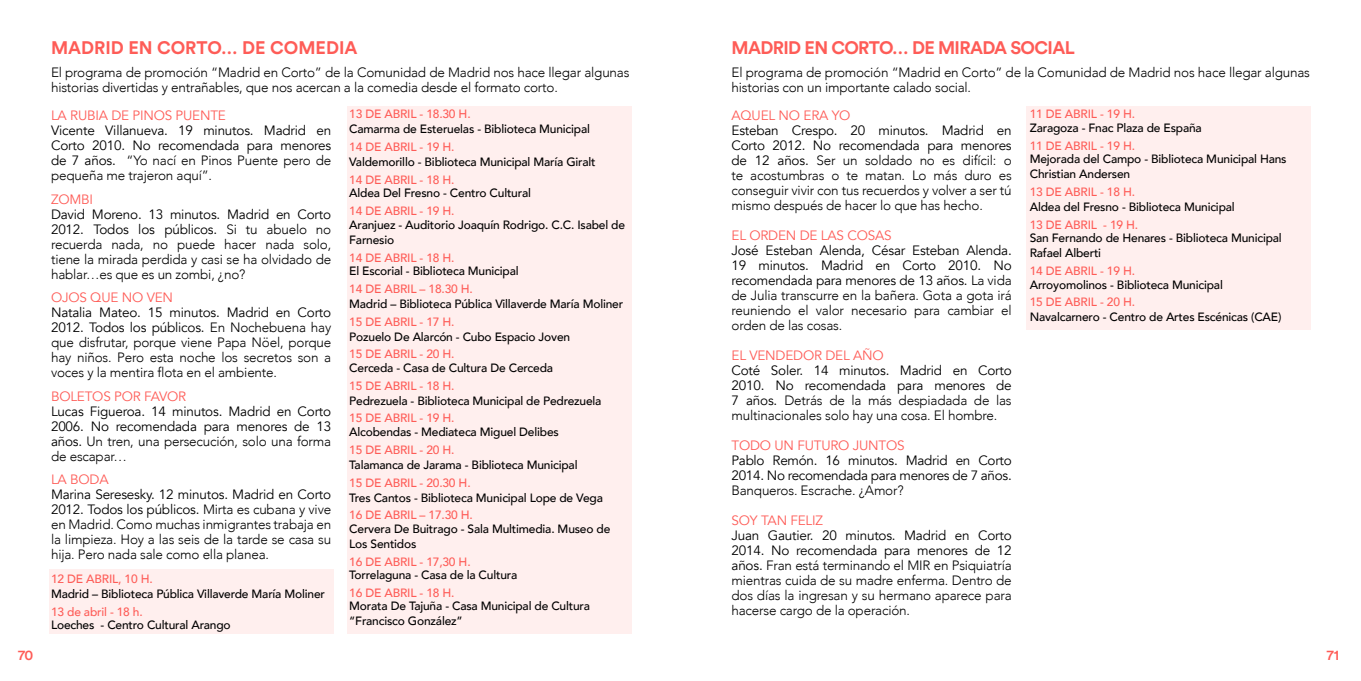
<style>
.page{position:relative;width:1361px;height:681px;background:#fff}
.page>*{position:absolute;margin:0;border:0;box-sizing:border-box;transform-origin:0 0}
.t1{font:700 18px "Circular Std";letter-spacing:-.035em;color:#fe5c57}
.t2{font:700 18px "Circular Std";color:#fe5c57}
.t3{font:500 14.25px "Circular Std";color:#fe5c57}
.t4{font:300 13.5px/15px "Avenir";letter-spacing:-.015em;color:#000;text-align:justify}
.t5{font:13.5px/15px "Avenir";letter-spacing:-.015em;color:#000;text-align:justify}
.t6{font:13.5px "Avenir";letter-spacing:-.015em;color:#fe5c57}
.t7{font:500 12px/15px "Avenir";letter-spacing:-.015em;color:#000}
.t8{font:500 12px "Avenir";letter-spacing:-.015em;color:#fe5c57}
.s1{font-weight:300}
.s2{font-weight:400}
</style>
<div class="page">
<div style="left:1026px;top:107px;width:285px;height:223px;background:#ffefee"></div>
<div style="left:347px;top:107px;width:285px;height:526px;background:#ffefee"></div>
<div style="left:49px;top:569px;width:284px;height:65px;background:#ffefee"></div>
<h1 class="t2" style="left:51px;top:36px;width:308px">MADRID EN CORTO… DE COMEDIA</h1>
<p class="t4" style="left:51px;top:65px;width:580px">El programa de promoción “Madrid en Corto” de la Comunidad de Madrid nos hace llegar algunas historias divertidas y entrañables, que nos acercan a la comedia desde el formato corto.</p>
<p class="t6" style="left:51px;top:107px;width:176px">LA RUBIA DE PINOS PUENTE</p>
<p class="t5" style="left:51px;top:123px;width:282px">Vicente Villanueva. 19 minutos. Madrid en Corto 2010. No recomendada para menores de 7 años. <span class="s1">“Yo nací en Pinos Puente pero de pequeña me trajeron aquí”.</span></p>
<p class="t6" style="left:51px;top:191px;width:44px">ZOMBI</p>
<p class="t4" style="left:51px;top:206px;width:282px"><span class="s2">David Moreno. 13 minutos. Madrid en Corto 2012. Todos los públicos.</span> Si tu abuelo no recuerda nada, no puede hacer nada solo, tiene la mirada perdida y casi se ha olvidado de hablar…es que es un zombi, ¿no?</p>
<p class="t6" style="left:51px;top:289px;width:123px">OJOS QUE NO VEN</p>
<p class="t4" style="left:51px;top:305px;width:282px"><span class="s2">Natalia Mateo. 15 minutos. Madrid en Corto 2012. Todos los públicos.</span> En Nochebuena hay que disfrutar, porque viene Papa Nöel, porque hay niños. Pero esta noche los secretos son a voces y la mentira flota en el ambiente.</p>
<p class="t6" style="left:51px;top:388px;width:137px">BOLETOS POR FAVOR</p>
<p class="t5" style="left:51px;top:403px;width:282px">Lucas Figueroa. 14 minutos. Madrid en Corto 2006. No recomendada para menores de 13 años. <span class="s1">Un tren, una persecución, solo una forma de escapar…</span></p>
<p class="t6" style="left:51px;top:471px;width:59px">LA BODA</p>
<p class="t4" style="left:51px;top:487px;width:282px"><span class="s2">Marina Seresesky. 12 minutos. Madrid en Corto 2012. Todos los públicos.</span> Mirta es cubana y vive en Madrid. Como muchas inmigrantes trabaja en la limpieza. Hoy a las seis de la tarde se casa su hija. Pero nada sale como ella planea.</p>
<p class="t8" style="left:51px;top:568px;width:103px">12 DE ABRIL, 10 H.</p>
<p class="t7" style="left:51px;top:585px;width:275px">Madrid – Biblioteca Pública Villaverde María Moliner</p>
<p class="t8" style="left:51px;top:601px;width:93px">13 de abril - 18 h.</p>
<p class="t7" style="left:51px;top:616px;width:181px">Loeches - Centro Cultural Arango</p>
<p class="t8" style="left:349px;top:104px;width:123px">13 DE ABRIL - 18.30 H.</p>
<p class="t7" style="left:349px;top:121px;width:242px">Camarma de Esteruelas - Biblioteca Municipal</p>
<p class="t8" style="left:349px;top:136px;width:107px">14 DE ABRIL - 19 H.</p>
<p class="t7" style="left:349px;top:154px;width:248px">Valdemorillo - Biblioteca Municipal María Giralt</p>
<p class="t8" style="left:349px;top:169px;width:107px">14 DE ABRIL - 18 H.</p>
<p class="t7" style="left:349px;top:185px;width:183px">Aldea Del Fresno - Centro Cultural</p>
<p class="t8" style="left:349px;top:200px;width:107px">14 DE ABRIL - 19 H.</p>
<p class="t7" style="left:349px;top:216px;width:277px">Aranjuez - Auditorio Joaquín Rodrigo. C.C. Isabel de<br>Farnesio</p>
<p class="t8" style="left:349px;top:247px;width:107px">14 DE ABRIL - 18 H.</p>
<p class="t7" style="left:349px;top:262px;width:171px">El Escorial - Biblioteca Municipal</p>
<p class="t8" style="left:349px;top:278px;width:125px">14 DE ABRIL – 18.30 H.</p>
<p class="t7" style="left:349px;top:295px;width:275px">Madrid – Biblioteca Pública Villaverde María Moliner</p>
<p class="t8" style="left:349px;top:311px;width:107px">15 DE ABRIL - 17 H.</p>
<p class="t7" style="left:349px;top:328px;width:222px">Pozuelo De Alarcón - Cubo Espacio Joven</p>
<p class="t8" style="left:349px;top:343px;width:107px">15 DE ABRIL - 20 H.</p>
<p class="t7" style="left:349px;top:359px;width:205px">Cerceda - Casa de Cultura De Cerceda</p>
<p class="t8" style="left:349px;top:375px;width:107px">15 DE ABRIL - 18 H.</p>
<p class="t7" style="left:349px;top:392px;width:254px">Pedrezuela - Biblioteca Municipal de Pedrezuela</p>
<p class="t8" style="left:349px;top:407px;width:107px">15 DE ABRIL - 19 H.</p>
<p class="t7" style="left:349px;top:423px;width:211px">Alcobendas - Mediateca Miguel Delibes</p>
<p class="t8" style="left:349px;top:439px;width:107px">15 DE ABRIL - 20 H.</p>
<p class="t7" style="left:349px;top:456px;width:230px">Talamanca de Jarama - Biblioteca Municipal</p>
<p class="t8" style="left:349px;top:471px;width:123px">15 DE ABRIL - 20.30 H.</p>
<p class="t7" style="left:349px;top:489px;width:255px">Tres Cantos - Biblioteca Municipal Lope de Vega</p>
<p class="t8" style="left:349px;top:504px;width:125px">16 DE ABRIL – 17.30 H.</p>
<p class="t7" style="left:349px;top:520px;width:263px">Cervera De Buitrago - Sala Multimedia. Museo de<br>Los Sentidos</p>
<p class="t8" style="left:349px;top:550px;width:123px">16 DE ABRIL - 17,30 H.</p>
<p class="t7" style="left:349px;top:566px;width:170px">Torrelaguna - Casa de la Cultura</p>
<p class="t8" style="left:349px;top:582px;width:107px">16 DE ABRIL - 18 H.</p>
<p class="t7" style="left:349px;top:597px;width:242px">Morata De Tajuña - Casa Municipal de Cultura “Francisco González”</p>
<h1 class="t1" style="left:731px;top:36px;width:345px">MADRID EN CORTO… DE MIRADA SOCIAL</h1>
<p class="t4" style="left:731px;top:65px;width:580px">El programa de promoción “Madrid en Corto” de la Comunidad de Madrid nos hace llegar algunas historias con un importante calado social.</p>
<p class="t6" style="left:731px;top:107px;width:121px">AQUEL NO ERA YO</p>
<p class="t4" style="left:731px;top:123px;width:282px"><span class="s2">Esteban Crespo. 20 minutos. Madrid en Corto 2012. No recomendada para menores de 12 años.</span> Ser un soldado no es difícil: o te acostumbras o te matan. Lo más duro es conseguir vivir con tus recuerdos y volver a ser tú mismo después de hacer lo que has hecho.</p>
<p class="t6" style="left:731px;top:227px;width:162px">EL ORDEN DE LAS COSAS</p>
<p class="t4" style="left:731px;top:243px;width:282px"><span class="s2">José Esteban Alenda, César Esteban Alenda.<br>19 minutos. Madrid en Corto 2010. No recomendada para menores de 13 años.</span> La vida de Julia transcurre en la bañera. Gota a gota irá reuniendo el valor necesario para cambiar el orden de las cosas.</p>
<p class="t6" style="left:731px;top:347px;width:154px">EL VENDEDOR DEL AÑO</p>
<p class="t5" style="left:731px;top:363px;width:282px">Coté Soler. 14 minutos. Madrid en Corto 2010. No recomendada para menores de 7 años. <span class="s1">Detrás de la más despiadada de las multinacionales solo hay una cosa. El hombre.</span></p>
<p class="t6" style="left:731px;top:437px;width:175px">TODO UN FUTURO JUNTOS</p>
<p class="t5" style="left:731px;top:453px;width:282px">Pablo Remón. 16 minutos. Madrid en Corto<br>2014. No recomendada para menores de 7 años.</p>
<p class="t4" style="left:731px;top:483px;width:174px">Banqueros. Escrache. ¿Amor?</p>
<p class="t6" style="left:731px;top:512px;width:93px">SOY TAN FELIZ</p>
<p class="t4" style="left:731px;top:528px;width:282px"><span class="s2">Juan Gautier. 20 minutos. Madrid en Corto 2014. No recomendada para menores de 12 años.</span> Fran está terminando el MIR en Psiquiatría mientras cuida de su madre enferma. Dentro de dos días la ingresan y su hermano aparece para hacerse cargo de la operación.</p>
<p class="t8" style="left:1029px;top:104px;width:107px">11 DE ABRIL - 19 H.</p>
<p class="t7" style="left:1029px;top:119px;width:174px">Zaragoza - Fnac Plaza de España</p>
<p class="t8" style="left:1029px;top:135px;width:107px">11 DE ABRIL - 19 H.</p>
<p class="t7" style="left:1029px;top:151px;width:258px">Mejorada del Campo - Biblioteca Municipal Hans<br>Christian Andersen</p>
<p class="t8" style="left:1029px;top:181px;width:107px">13 DE ABRIL - 18 H.</p>
<p class="t7" style="left:1029px;top:198px;width:206px">Aldea del Fresno - Biblioteca Municipal</p>
<p class="t8" style="left:1029px;top:214px;width:110px">13 DE ABRIL - 19 H.</p>
<p class="t7" style="left:1029px;top:230px;width:253px">San Fernando de Henares - Biblioteca Municipal<br>Rafael Alberti</p>
<p class="t8" style="left:1029px;top:260px;width:107px">14 DE ABRIL - 19 H.</p>
<p class="t7" style="left:1029px;top:276px;width:195px">Arroyomolinos - Biblioteca Municipal</p>
<p class="t8" style="left:1029px;top:291px;width:107px">15 DE ABRIL - 20 H.</p>
<p class="t7" style="left:1029px;top:309px;width:253px">Navalcarnero - Centro de Artes Escénicas (CAE)</p>
<p class="t3" style="left:18px;top:645px;width:17px">70</p>
<p class="t3" style="left:1326px;top:645px;width:14px">71</p>
</div>
